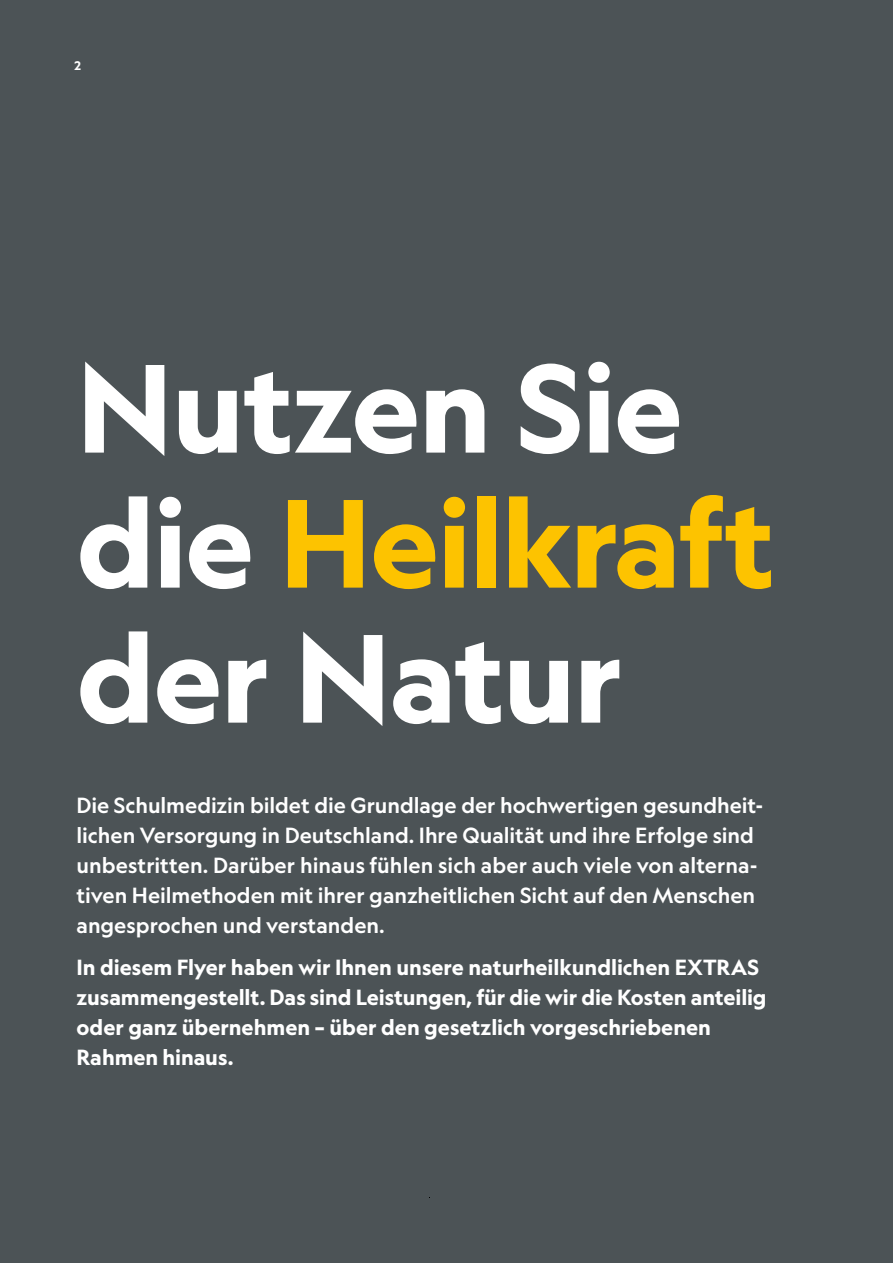
<style>
.page{position:relative;width:893px;height:1263px;background:#4c5356}
.page>*{position:absolute;margin:0;border:0;box-sizing:border-box;transform-origin:0 0}
.t1{font:700 120px/135px "Geograph";letter-spacing:-.015em;color:#fff}
.t2{font:500 21px/30px "Geograph";color:#fff}
.t3{font:700 21px/30px "Geograph";color:#fff}
.t4{font:700 12px "Geograph";color:#fff}
.s1{color:#fdc300}
</style>
<div class="page">
<p class="t4" style="left:74px;top:58px;width:8px">2</p>
<h1 class="t1" style="left:77px;top:339px;width:700px">Nutzen Sie die <span class="s1">Heilkraft </span>der Natur</h1>
<p class="t2" style="left:77px;top:789px;width:688px">Die Schulmedizin bildet die Grundlage der hochwertigen gesundheit&shy;lichen Versorgung in Deutschland. Ihre Qualität und ihre Erfolge sind unbestritten. Darüber hinaus fühlen sich aber auch viele von alterna&shy;tiven Heilmethoden mit ihrer ganzheitlichen Sicht auf den Menschen angesprochen und verstanden.</p>
<p class="t3" style="left:77px;top:951px;width:692px">In diesem Flyer haben wir Ihnen unsere naturheilkundlichen EXTRAS zusammengestellt. Das sind Leistungen, für die wir die Kosten anteilig oder ganz übernehmen – über den gesetzlich vorgeschriebenen Rahmen hinaus.</p>
</div>
